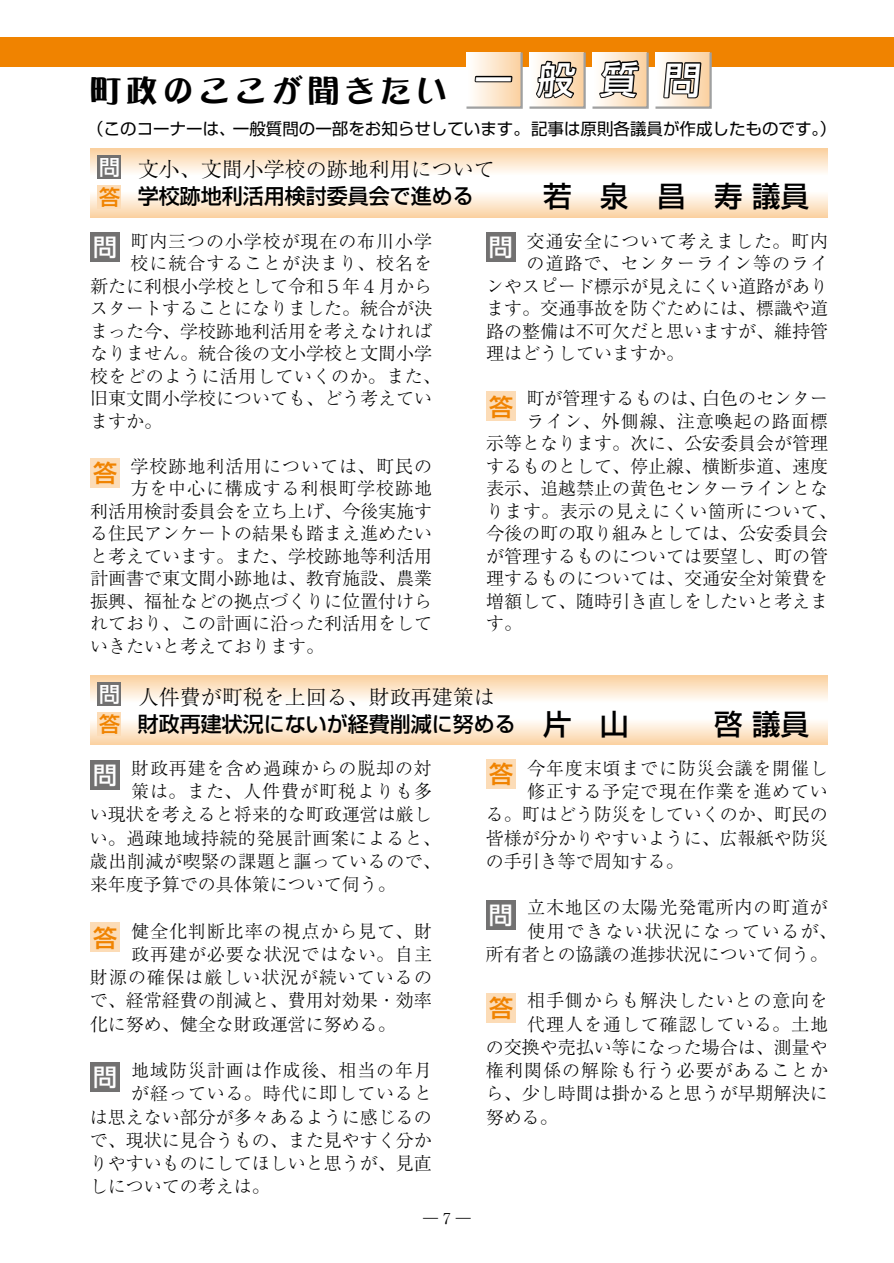
<style>
.page{position:relative;width:894px;height:1263px;background:#fff}
.page>*{position:absolute;margin:0;border:0;box-sizing:border-box;transform-origin:0 0}
.t1{font:31.5px "DFPOP Corn Std W12";letter-spacing:.15em;color:#000}
.t2{font:500 28.5px "Shin Go Pro";color:#000}
.t3{font:500 24px "Shin Go Pro";color:#f08300}
.t4{font:500 24px "Shin Go Pro";color:#fff}
.t5{font:300 21px "Ryumin Pro";color:#000}
.t6{font:500 21px "Shin Go Pro";color:#000}
.t7{font:500 21px "Shin Go Pro";color:#fff}
.t8{font:500 21px "Shin Go Pro";color:#f08300}
.t9{font:300 18px "Ryumin Pro";color:#000}
.t10{font:300 18px "Ryumin Pro";letter-spacing:.05em;color:#000}
.t11{font:300 18px "Ryumin Pro";letter-spacing:.045em;color:#000}
.t12{font:300 18px "Ryumin Pro";letter-spacing:.055em;color:#000}
.t13{font:300 18px "Ryumin Pro";letter-spacing:.03em;color:#000}
.t14{font:300 18px "Ryumin Pro";letter-spacing:.06em;color:#000}
.t15{font:300 18px "Ryumin Pro";letter-spacing:.085em;color:#000}
.t16{font:16.5px "Shin Go Pro";color:#000}
.t17{font:300 15px "Ryumin Pro";color:#000}
</style>
<div class="page">
<div style="left:0;top:38px;width:894px;height:30px;background:#f08300"></div>
<div style="left:90px;top:458px;width:30px;height:30px;background:#fcdcb7"></div>
<div style="left:486px;top:392px;width:30px;height:30px;background:#fcdcb7"></div>
<div style="left:90px;top:232px;width:30px;height:30px;background:#727171"></div>
<div style="left:486px;top:232px;width:30px;height:30px;background:#727171"></div>
<div style="left:90px;top:760px;width:30px;height:30px;background:#727171"></div>
<div style="left:90px;top:1062px;width:30px;height:30px;background:#727171"></div>
<div style="left:486px;top:900px;width:30px;height:30px;background:#727171"></div>
<div style="left:90px;top:922px;width:30px;height:30px;background:#fcdcb7"></div>
<div style="left:486px;top:759px;width:30px;height:30px;background:#fcdcb7"></div>
<div style="left:486px;top:993px;width:30px;height:30px;background:#fcdcb7"></div>
<svg style="left:90px;top:676px;width:738px;height:27px"></svg>
<div style="left:90px;top:148px;width:738px;height:28px;background:linear-gradient(to bottom,#facf9c,#fffefb)"></div>
<svg style="left:90px;top:718px;width:738px;height:27px"></svg>
<div style="left:90px;top:190px;width:738px;height:28px;background:linear-gradient(to bottom,#fff,#fbd3a4)"></div>
<div style="left:98px;top:682px;width:24px;height:24px;background:#727171"></div>
<div style="left:98px;top:155px;width:24px;height:24px;background:#727171"></div>
<div style="left:98px;top:712px;width:24px;height:24px;background:#fcdcb7"></div>
<div style="left:98px;top:185px;width:24px;height:24px;background:#fcdcb7"></div>
<svg style="left:464px;top:52px;width:249px;height:57px"></svg>
<h1 class="t1" style="left:90px;top:74px;width:616px">町政のここが聞きたい <sup>一般質問</sup></h1>
<p class="t16" style="left:87px;top:115px;width:751px">（このコーナーは、一般質問の一部をお知らせしています。 記事は原則各議員が作成したものです。）</p>
<p class="t7" style="left:99px;top:150px;width:22px">問</p>
<p class="t8" style="left:99px;top:180px;width:22px">答</p>
<p class="t5" style="left:138px;top:153px;width:358px">文小、文間小学校の跡地利用について</p>
<p class="t6" style="left:138px;top:179px;width:337px">学校跡地利活用検討委員会で進める</p>
<h2 class="t2" style="left:543px;top:173px;width:267px">若　泉　昌　寿 議員</h2>
<p class="t12" style="left:526px;top:227px;width:303px">交通安全について考えました。町内</p>
<p class="t12" style="left:526px;top:249px;width:303px">の道路で、センターライン等のライ</p>
<p class="t9" style="left:486px;top:272px;width:343px">ンやスピード標示が見えにくい道路があり</p>
<p class="t9" style="left:486px;top:294px;width:343px">ます。交通事故を防ぐためには、標識や道</p>
<p class="t9" style="left:486px;top:317px;width:343px">路の整備は不可欠だと思いますが、維持管</p>
<p class="t9" style="left:486px;top:339px;width:199px">理はどうしていますか。</p>
<p class="t9" style="left:526px;top:384px;width:303px">町が管理するものは、白色のセンター</p>
<p class="t14" style="left:526px;top:407px;width:303px">ライン、外側線、注意喚起の路面標</p>
<p class="t9" style="left:486px;top:429px;width:343px">示等となります。次に、公安委員会が管理</p>
<p class="t9" style="left:486px;top:452px;width:343px">するものとして、停止線、横断歩道、速度</p>
<p class="t9" style="left:486px;top:474px;width:343px">表示、追越禁止の黄色センターラインとな</p>
<p class="t13" style="left:486px;top:497px;width:352px">ります。表示の見えにくい箇所について、</p>
<p class="t9" style="left:486px;top:519px;width:343px">今後の町の取り組みとしては、公安委員会</p>
<p class="t9" style="left:486px;top:542px;width:343px">が管理するものについては要望し、町の管</p>
<p class="t9" style="left:486px;top:564px;width:343px">理するものについては、交通安全対策費を</p>
<p class="t9" style="left:486px;top:587px;width:343px">増額して、随時引き直しをしたいと考えま</p>
<p class="t9" style="left:486px;top:609px;width:37px">す。</p>
<p class="t10" style="left:130px;top:227px;width:303px">町内三つの小学校が現在の布川小学</p>
<p class="t12" style="left:130px;top:249px;width:303px">校に統合することが決まり、校名を</p>
<p class="t9" style="left:90px;top:272px;width:343px">新たに利根小学校として令和５年４月から</p>
<p class="t9" style="left:90px;top:294px;width:343px">スタートすることになりました。統合が決</p>
<p class="t9" style="left:90px;top:317px;width:343px">まった今、学校跡地利活用を考えなければ</p>
<p class="t9" style="left:90px;top:339px;width:343px">なりません。統合後の文小学校と文間小学</p>
<p class="t13" style="left:90px;top:362px;width:352px">校をどのように活用していくのか。また、</p>
<p class="t9" style="left:90px;top:384px;width:343px">旧東文間小学校についても、どう考えてい</p>
<p class="t9" style="left:90px;top:407px;width:73px">ますか。</p>
<p class="t12" style="left:130px;top:452px;width:303px">学校跡地利活用については、町民の</p>
<p class="t10" style="left:130px;top:474px;width:303px">方を中心に構成する利根町学校跡地</p>
<p class="t9" style="left:90px;top:497px;width:343px">利活用検討委員会を立ち上げ、今後実施す</p>
<p class="t9" style="left:90px;top:519px;width:343px">る住民アンケートの結果も踏まえ進めたい</p>
<p class="t9" style="left:90px;top:542px;width:343px">と考えています。また、学校跡地等利活用</p>
<p class="t9" style="left:90px;top:564px;width:343px">計画書で東文間小跡地は、教育施設、農業</p>
<p class="t9" style="left:90px;top:587px;width:343px">振興、福祉などの拠点づくりに位置付けら</p>
<p class="t9" style="left:90px;top:609px;width:343px">れており、この計画に沿った利活用をして</p>
<p class="t9" style="left:90px;top:632px;width:235px">いきたいと考えております。</p>
<h3 class="t4" style="left:93px;top:227px;width:25px">問</h3>
<h3 class="t4" style="left:489px;top:227px;width:25px">問</h3>
<h3 class="t3" style="left:489px;top:387px;width:25px">答</h3>
<h3 class="t3" style="left:93px;top:454px;width:25px">答</h3>
<p class="t7" style="left:99px;top:677px;width:22px">問</p>
<p class="t8" style="left:99px;top:707px;width:22px">答</p>
<p class="t5" style="left:138px;top:680px;width:358px">人件費が町税を上回る、財政再建策は</p>
<p class="t6" style="left:138px;top:707px;width:379px">財政再建状況にないが経費削減に努める</p>
<h2 class="t2" style="left:543px;top:700px;width:267px">片　山　　　啓 議員</h2>
<p class="t11" style="left:131px;top:754px;width:302px">財政再建を含め過疎からの脱却の対</p>
<p class="t12" style="left:131px;top:777px;width:302px">策は。また、人件費が町税よりも多</p>
<p class="t9" style="left:90px;top:800px;width:344px">い現状を考えると将来的な町政運営は厳し</p>
<p class="t13" style="left:90px;top:824px;width:352px">い。過疎地域持続的発展計画案によると、</p>
<p class="t13" style="left:90px;top:847px;width:352px">歳出削減が喫緊の課題と謳っているので、</p>
<p class="t9" style="left:90px;top:870px;width:308px">来年度予算での具体策について伺う。</p>
<p class="t10" style="left:131px;top:917px;width:302px">健全化判断比率の視点から見て、財</p>
<p class="t10" style="left:131px;top:940px;width:302px">政再建が必要な状況ではない。自主</p>
<p class="t14" style="left:90px;top:963px;width:344px">財源の確保は厳しい状況が続いているの</p>
<p class="t9" style="left:90px;top:986px;width:344px">で、経常経費の削減と、費用対効果・効率</p>
<p class="t9" style="left:90px;top:1010px;width:308px">化に努め、健全な財政運営に努める。</p>
<p class="t10" style="left:131px;top:1056px;width:302px">地域防災計画は作成後、相当の年月</p>
<p class="t10" style="left:131px;top:1079px;width:302px">が経っている。時代に即していると</p>
<p class="t9" style="left:90px;top:1103px;width:344px">は思えない部分が多々あるように感じるの</p>
<p class="t9" style="left:90px;top:1126px;width:344px">で、現状に見合うもの、また見やすく分か</p>
<p class="t9" style="left:90px;top:1149px;width:344px">りやすいものにしてほしいと思うが、見直</p>
<p class="t9" style="left:90px;top:1172px;width:182px">しについての考えは。</p>
<h3 class="t4" style="left:93px;top:755px;width:25px">問</h3>
<h3 class="t3" style="left:93px;top:918px;width:25px">答</h3>
<h3 class="t4" style="left:93px;top:1057px;width:25px">問</h3>
<p class="t17" style="left:423px;top:1206px;width:49px">― 7 ―</p>
<p class="t11" style="left:527px;top:754px;width:302px">今年度末頃までに防災会議を開催し</p>
<p class="t11" style="left:527px;top:777px;width:302px">修正する予定で現在作業を進めてい</p>
<p class="t9" style="left:486px;top:800px;width:343px">る。町はどう防災をしていくのか、町民の</p>
<p class="t9" style="left:486px;top:824px;width:343px">皆様が分かりやすいように、広報紙や防災</p>
<p class="t9" style="left:486px;top:847px;width:199px">の手引き等で周知する。</p>
<p class="t11" style="left:527px;top:893px;width:302px">立木地区の太陽光発電所内の町道が</p>
<p class="t15" style="left:527px;top:917px;width:311px">使用できない状況になっているが、</p>
<p class="t9" style="left:486px;top:940px;width:343px">所有者との協議の進捗状況について伺う。</p>
<p class="t11" style="left:527px;top:986px;width:302px">相手側からも解決したいとの意向を</p>
<p class="t10" style="left:527px;top:1010px;width:302px">代理人を通して確認している。土地</p>
<p class="t9" style="left:486px;top:1033px;width:343px">の交換や売払い等になった場合は、測量や</p>
<p class="t14" style="left:486px;top:1056px;width:344px">権利関係の解除も行う必要があることか</p>
<p class="t9" style="left:486px;top:1079px;width:343px">ら、少し時間は掛かると思うが早期解決に</p>
<p class="t9" style="left:486px;top:1103px;width:73px">努める。</p>
<h3 class="t3" style="left:489px;top:754px;width:25px">答</h3>
<h3 class="t4" style="left:489px;top:895px;width:25px">問</h3>
<h3 class="t3" style="left:489px;top:988px;width:25px">答</h3>
</div>
